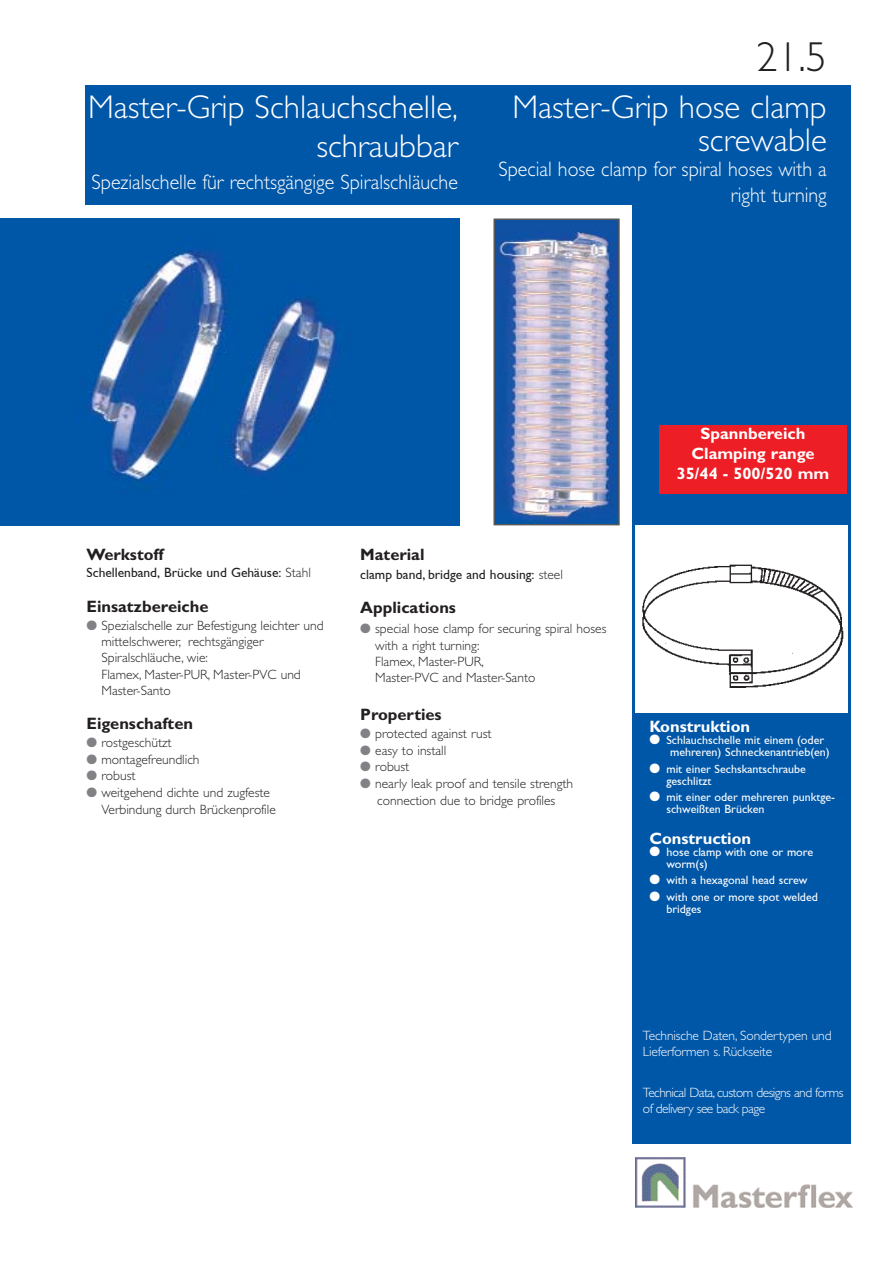
<style>
.page{position:relative;width:893px;height:1263px;background:#fff}
.page>*{position:absolute;margin:0;border:0;box-sizing:border-box;transform-origin:0 0}
.t1{font:300 42px "Gill Sans";color:#231f20}
.t2{font:300 33px/33px "Gill Sans";color:#fff;text-align:right}
.t3{font:300 21px/25.5px "Gill Sans";color:#fff;text-align:right;scale:.95 1}
.t4{font:700 16.5px "Gill Sans";color:#231f20}
.t5{font:700 16.5px/19.8px "Gill Sans";color:#fff;text-align:center}
.t6{font:300 13.5px/16.4px "Gill Sans";color:#231f20}
.t7{font:13.5px "Gill Sans";color:#231f20}
.t8{font:300 13.5px/16.2px "Gill Sans";letter-spacing:-.04em;color:#fff}
.t9{font:300 13.5px/16.2px "Gill Sans";letter-spacing:-.02em;color:#fff}
.t10{font:12px/12px "Gill Sans";color:#fff}
.s1{font-weight:300}
.s2{color:#808285}
</style>
<div class="page">
<div style="left:632px;top:196px;width:218px;height:948px;background:#0057a8"></div>
<div style="left:635px;top:525px;width:212px;height:187px;background:#fff"></div>
<img style="left:642px;top:564px;width:201px;height:124px">
<div style="left:85px;top:85px;width:765px;height:119px;background:#0057a8"></div>
<img style="left:0;top:219px;width:459px;height:306px">
<img style="left:635px;top:1157px;width:217px;height:51px">
<div style="left:659px;top:425px;width:187px;height:68px;background:#ed1e25"></div>
<img style="left:496px;top:222px;width:120px;height:300px">
<div style="left:493px;top:219px;width:126px;height:306px;border:2px solid #58595b"></div>
<h2 class="t2" style="left:88px;top:90px;width:371px;line-height:39.6px">Master-Grip Schlauchschelle, schraubbar</h2>
<h3 class="t3" style="left:91px;top:171px;width:387px">Spezialschelle für rechtsgängige Spiralschläuche</h3>
<h1 class="t1" style="left:756px;top:43px;width:72px">21.5</h1>
<h2 class="t2" style="left:512px;top:94px;width:316px">Master-Grip hose clamp screwable</h2>
<h3 class="t3" style="left:498px;top:159px;width:347px">Special hose clamp for spiral hoses with a right turning</h3>
<p class="t5" style="left:676px;top:426px;width:154px">Spannbereich<br>Clamping range<br>35/44 - 500/520 mm</p>
<p class="t4" style="left:87px;top:548px;width:78px">Werkstoff</p>
<p class="t7" style="left:87px;top:567px;width:226px">Schellenband, Brücke und Gehäuse: <span class="s1">Stahl</span></p>
<p class="t4" style="left:87px;top:601px;width:123px">Einsatzbereiche</p>
<p class="t6" style="left:101px;top:618px;width:224px;text-indent:-15px"><span class="s2">●</span> Spezialschelle zur Befestigung leichter und mittelschwerer, rechtsgängiger<br>Spiralschläuche, wie:<br>Flamex, Master-PUR, Master-PVC und<br>Master-Santo</p>
<p class="t4" style="left:87px;top:718px;width:108px">Eigenschaften</p>
<p class="t6" style="left:87px;top:736px;width:86px"><span class="s2">●</span> rostgeschützt</p>
<p class="t6" style="left:87px;top:753px;width:114px"><span class="s2">●</span> montagefreundlich</p>
<p class="t6" style="left:87px;top:769px;width:50px"><span class="s2">●</span> robust</p>
<p class="t6" style="left:101px;top:786px;width:176px;text-indent:-15px"><span class="s2">●</span> weitgehend dichte und zugfeste<br>Verbindung durch Brückenprofile</p>
<p class="t4" style="left:360px;top:548px;width:66px">Material</p>
<p class="t7" style="left:360px;top:568px;width:204px">clamp band, bridge and housing: <span class="s1">steel</span></p>
<p class="t4" style="left:360px;top:602px;width:97px">Applications</p>
<p class="t6" style="left:375px;top:622px;width:233px;text-indent:-15px"><span class="s2">●</span> special hose clamp for securing spiral hoses with a right turning:<br>Flamex, Master-PUR,<br>Master-PVC and Master-Santo</p>
<p class="t4" style="left:360px;top:709px;width:83px">Properties</p>
<p class="t6" style="left:360px;top:727px;width:133px"><span class="s2">●</span> protected against rust</p>
<p class="t6" style="left:360px;top:743px;width:88px"><span class="s2">●</span> easy to install</p>
<p class="t6" style="left:360px;top:760px;width:50px"><span class="s2">●</span> robust</p>
<p class="t6" style="left:360px;top:777px;width:214px;text-align:center"><span class="s2">●</span> nearly leak proof and tensile strength connection due to bridge profiles</p>
<p class="t5" style="left:649px;top:719px;width:102px">Konstruktion</p>
<p class="t10" style="left:670px;top:735px;width:161px;text-indent:-21px">● Schlauchschelle mit einem (oder mehreren) Schneckenantrieb(en)</p>
<p class="t10" style="left:666px;top:763px;width:141px;text-indent:-17px">● mit einer Sechskantschraube geschlitzt</p>
<p class="t10" style="left:666px;top:792px;width:170px;text-indent:-17px">● mit einer oder mehreren punktge&shy;schweißten Brücken</p>
<p class="t5" style="left:649px;top:830px;width:103px">Construction</p>
<p class="t10" style="left:666px;top:846px;width:148px;text-indent:-17px">● hose clamp with one or more worm(s)</p>
<p class="t10" style="left:649px;top:875px;width:159px">● with a hexagonal head screw</p>
<p class="t10" style="left:666px;top:891px;width:153px;text-indent:-17px">● with one or more spot welded bridges</p>
<p class="t9" style="left:643px;top:1029px;width:190px">Technische Daten, Sondertypen und<br>Lieferformen s. Rückseite</p>
<p class="t8" style="left:643px;top:1086px;width:202px">Technical Data, custom designs and forms of delivery see back page</p>
</div>
